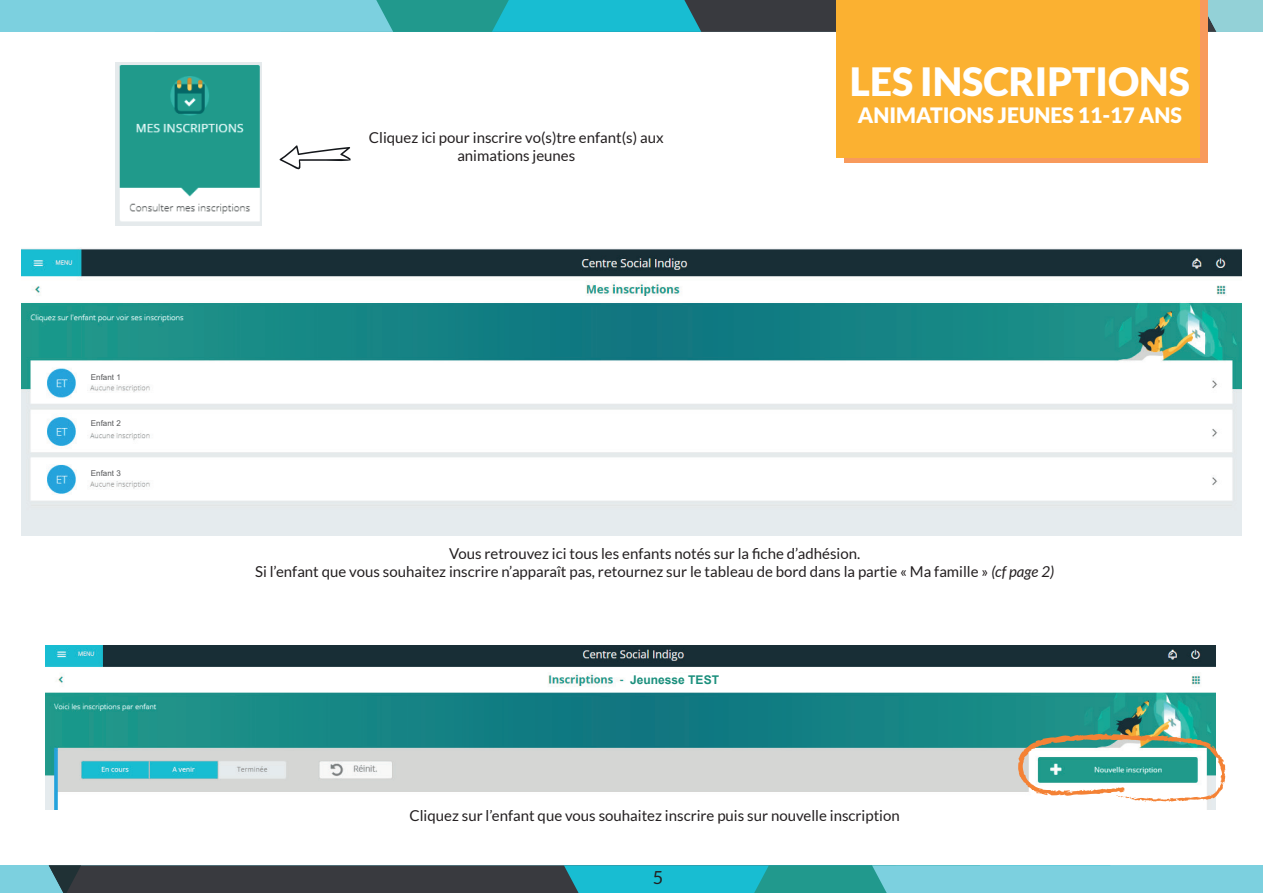
<style>
.page{position:relative;width:1263px;height:893px;background:#fff}
.page>*{position:absolute;margin:0;border:0;box-sizing:border-box;transform-origin:0 0}
.t1{font:900 39px "Lato";color:#fff}
.t2{font:900 21.15px "Lato";color:#fff}
.t3{font:18px "Lato";color:#231f20}
.t4{font:15px/18px "Lato";color:#231f20;text-align:center}
.t5{font:700 12px "Arial";color:#1a8f7c}
.t6{font:8.1px "Arial";color:#57585a}
.s1{font-style:italic}
</style>
<div class="page">
<svg style="left:0;top:0;width:1263px;height:32px;background:#51acb6"></svg>
<svg style="left:0;top:865px;width:1263px;height:28px;background:#498b94"></svg>
<img style="left:116px;top:62px;width:146px;height:164px">
<svg style="left:279px;top:145px;width:72px;height:25px"></svg>
<div style="left:844px;top:0;width:364px;height:163px;background:#f89a5c"></div>
<div style="left:837px;top:0;width:363px;height:158px;background:#fbb131"></div>
<img style="left:21px;top:248px;width:1221px;height:287px">
<img style="left:45px;top:646px;width:1170px;height:163px">
<svg style="left:1017px;top:733px;width:209px;height:69px"></svg>
<div style="left:83px;top:372px;width:79px;height:11px;background:#fff"></div>
<div style="left:83px;top:418px;width:79px;height:11px;background:#fff"></div>
<div style="left:83px;top:468px;width:79px;height:11px;background:#fff"></div>
<div style="left:83px;top:465px;width:46px;height:14px;background:#fff"></div>
<div style="left:630px;top:673px;width:92px;height:14px;background:#fff"></div>
<p class="t6" style="left:91px;top:371px;width:31px">Enfant 1</p>
<p class="t6" style="left:91px;top:418px;width:31px">Enfant 2</p>
<p class="t6" style="left:91px;top:467px;width:31px">Enfant 3</p>
<p class="t4" style="left:369px;top:128px;width:296px">Cliquez ici pour inscrire vo(s)tre enfant(s) aux animations jeunes</p>
<h1 class="t1" style="left:850px;top:58px;width:341px">LES INSCRIPTIONS</h1>
<h2 class="t2" style="left:858px;top:103px;width:326px">ANIMATIONS JEUNES 11-17 ANS</h2>
<p class="t4" style="left:255px;top:545px;width:800px">Vous retrouvez ici tous les enfants notés sur la fiche d’adhésion.<br>Si l’enfant que vous souhaitez inscrire n’apparaît pas, retournez sur le tableau de bord dans la partie « Ma famille » <span class="s1">(cf page 2)</span></p>
<p class="t5" style="left:630px;top:671px;width:90px">Jeunesse TEST</p>
<p class="t4" style="left:409px;top:807px;width:492px">Cliquez sur l’enfant que vous souhaitez inscrire puis sur nouvelle inscription</p>
<p class="t3" style="left:653px;top:867px;width:12px">5</p>
</div>
